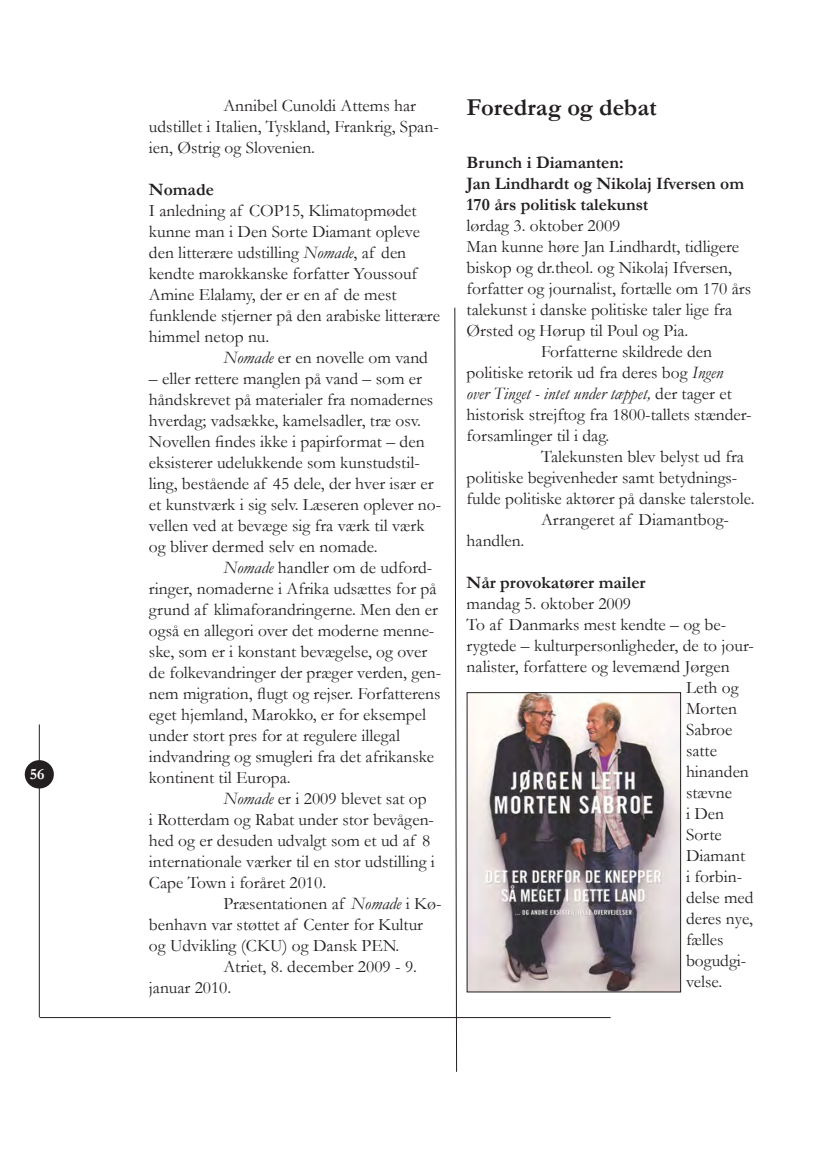
<style>
.page{position:relative;width:834px;height:1176px;background:#fff}
.page>*{position:absolute;margin:0;border:0;box-sizing:border-box;transform-origin:0 0}
.almindelig_tekst_ude{font:700 24.5px "Garamond";color:#231f20}
.Almindelig_tekst_med{font:17.5px/21px "Garamond";color:#231f20}
.almindelig_tekst_ude-2{font:17.5px/21px "Garamond";color:#231f20}
.almindelig_tekst_ude-3{font:700 17.5px/21px "Garamond";color:#231f20}
.t1{font:700 15.75px "Garamond";color:#fff}
.s1{font-style:italic}
</style>
<div class="page">
<hr style="left:39px;top:724px;width:1px;height:293px;background:#231f20">
<hr style="left:40px;top:1017px;width:570px;height:1px;background:#231f20">
<div style="left:26px;top:761px;width:27px;height:26px;background:#231f20;border-radius:50%"></div>
<div style="left:25px;top:760px;width:29px;height:28px;border:2px solid #231f20;border-radius:50%"></div>
<svg style="left:454px;top:307px;width:3px;height:765px"></svg>
<img style="left:468px;top:694px;width:211px;height:296px">
<div style="left:466px;top:692px;width:215px;height:300px;border:1px solid #231f20"></div>
<p class="t1" style="left:30px;top:763px;width:16px">56</p>
<p class="Almindelig_tekst_med" style="left:149px;top:94px;width:291px;text-indent:74px">Annibel Cunoldi Attems har udstillet i Italien, Tyskland, Frankrig, Span&shy;ien, Østrig og Slovenien.</p>
<p class="almindelig_tekst_ude-3" style="left:149px;top:179px;width:66px">Nomade</p>
<p class="almindelig_tekst_ude-2" style="left:149px;top:199px;width:292px">I anledning af COP15, Klimatopmødet kunne man i Den Sorte Diamant opleve den litterære udstilling <span class="s1">Nomade</span>, af den kendte marokkanske forfatter Youssouf Amine Elalamy, der er en af de mest funklende stjerner på den arabiske litterære himmel netop nu.</p>
<p class="Almindelig_tekst_med" style="left:223px;top:346px;width:206px"><span class="s1">Nomade</span> er en novelle om vand</p>
<p class="Almindelig_tekst_med" style="left:149px;top:367px;width:294px">– eller rettere manglen på vand – som er håndskrevet på materialer fra nomadernes hverdag; vadsække, kamelsadler, træ osv.<br>Novellen findes ikke i papirformat – den eksisterer udelukkende som kunstudstil&shy;ling, bestående af 45 dele, der hver især er et kunstværk i sig selv. Læseren oplever no&shy;vellen ved at bevæge sig fra værk til værk og bliver dermed selv en nomade.</p>
<p class="Almindelig_tekst_med" style="left:149px;top:556px;width:294px;text-indent:74px"><span class="s1">Nomade</span> handler om de udford&shy;ringer, nomaderne i Afrika udsættes for på grund af klimaforandringerne. Men den er også en allegori over det moderne menne&shy;ske, som er i konstant bevægelse, og over de folkevandringer der præger verden, gen&shy;nem migration, flugt og rejser. Forfatterens eget hjemland, Marokko, er for eksempel under stort pres for at regulere illegal indvandring og smugleri fra det afrikanske kontinent til Europa.</p>
<p class="Almindelig_tekst_med" style="left:149px;top:787px;width:287px;text-indent:74px"><span class="s1">Nomade</span> er i 2009 blevet sat op i Rotterdam og Rabat under stor bevågen&shy;hed og er desuden udvalgt som et ud af 8 internationale værker til en stor udstilling i Cape Town i foråret 2010.</p>
<p class="Almindelig_tekst_med" style="left:149px;top:892px;width:294px;text-indent:74px">Præsentationen af <span class="s1">Nomade</span> i Kø&shy;benhavn var støttet af Center for Kultur og Udvikling (CKU) og Dansk PEN.</p>
<p class="Almindelig_tekst_med" style="left:149px;top:955px;width:269px;text-indent:74px">Atriet, 8. december 2009 - 9. januar 2010.</p>
<p class="almindelig_tekst_ude" style="left:466px;top:91px;width:191px">Foredrag og debat</p>
<p class="almindelig_tekst_ude-3" style="left:466px;top:152px;width:158px">Brunch i Diamanten:</p>
<p class="almindelig_tekst_ude-3" style="left:466px;top:173px;width:279px">Jan Lindhardt og Nikolaj Ifversen om<br>170 års politisk talekunst</p>
<p class="almindelig_tekst_ude-2" style="left:466px;top:214px;width:155px">lørdag 3. oktober 2009</p>
<p class="almindelig_tekst_ude-2" style="left:466px;top:235px;width:286px">Man kunne høre Jan Lindhardt, tidligere biskop og dr.theol. og Nikolaj Ifversen, forfatter og journalist, fortælle om 170 års talekunst i danske politiske taler lige fra Ørsted og Hørup til Poul og Pia.</p>
<p class="Almindelig_tekst_med" style="left:466px;top:340px;width:286px;text-indent:74px">Forfatterne skildrede den politiske retorik ud fra deres bog <span class="s1">Ingen<br>over Tinget - intet under tæppet,</span> der tager et historisk strejftog fra 1800-tallets stænder&shy;forsamlinger til i dag.</p>
<p class="Almindelig_tekst_med" style="left:466px;top:445px;width:289px;text-indent:74px">Talekunsten blev belyst ud fra politiske begivenheder samt betydnings&shy;fulde politiske aktører på danske talerstole.</p>
<p class="Almindelig_tekst_med" style="left:541px;top:508px;width:189px">Arrangeret af Diamantbog-</p>
<p class="Almindelig_tekst_med" style="left:466px;top:529px;width:59px">handlen.</p>
<p class="almindelig_tekst_ude-3" style="left:466px;top:572px;width:180px">Når provokatører mailer</p>
<p class="almindelig_tekst_ude-2" style="left:466px;top:592px;width:166px">mandag 5. oktober 2009</p>
<p class="almindelig_tekst_ude-2" style="left:466px;top:613px;width:261px">To af Danmarks mest kendte – og be-</p>
<p class="almindelig_tekst_ude-2" style="left:466px;top:634px;width:289px">rygtede – kulturpersonligheder, de to jour-</p>
<p class="almindelig_tekst_ude-2" style="left:466px;top:655px;width:264px">nalister, forfattere og levemænd Jørgen</p>
<p class="almindelig_tekst_ude-2" style="left:685px;top:676px;width:54px">Leth og</p>
<p class="almindelig_tekst_ude-2" style="left:685px;top:697px;width:53px">Morten</p>
<p class="almindelig_tekst_ude-2" style="left:685px;top:718px;width:48px">Sabroe</p>
<p class="almindelig_tekst_ude-2" style="left:685px;top:739px;width:33px">satte</p>
<p class="almindelig_tekst_ude-2" style="left:685px;top:760px;width:64px">hinanden</p>
<p class="almindelig_tekst_ude-2" style="left:685px;top:781px;width:48px">stævne</p>
<p class="almindelig_tekst_ude-2" style="left:685px;top:802px;width:40px">i Den</p>
<p class="almindelig_tekst_ude-2" style="left:685px;top:823px;width:37px">Sorte</p>
<p class="almindelig_tekst_ude-2" style="left:685px;top:844px;width:61px">Diamant</p>
<p class="almindelig_tekst_ude-2" style="left:685px;top:865px;width:58px">i forbin-</p>
<p class="almindelig_tekst_ude-2" style="left:685px;top:886px;width:69px">delse med</p>
<p class="almindelig_tekst_ude-2" style="left:685px;top:907px;width:69px">deres nye,</p>
<p class="almindelig_tekst_ude-2" style="left:685px;top:928px;width:39px">fælles</p>
<p class="almindelig_tekst_ude-2" style="left:685px;top:949px;width:62px">bogudgi-</p>
<p class="almindelig_tekst_ude-2" style="left:685px;top:970px;width:38px">velse.</p>
</div>
